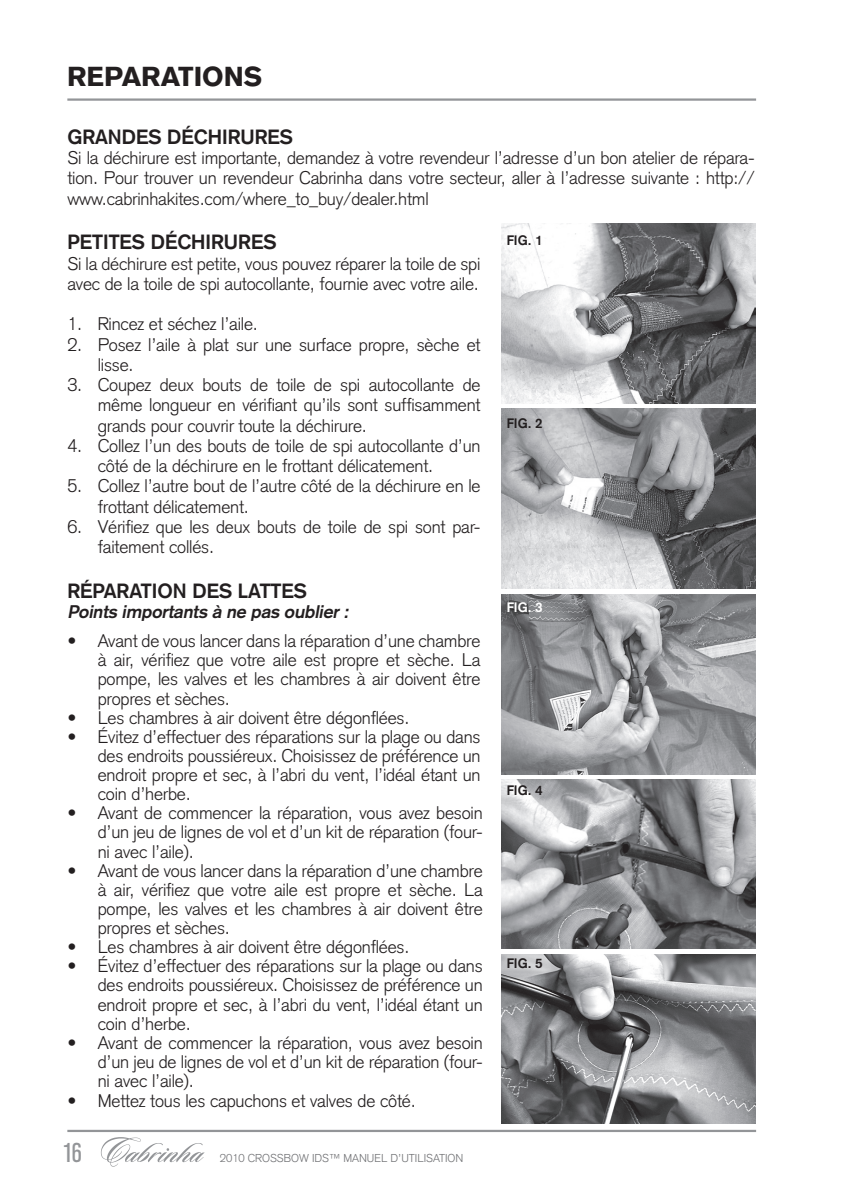
<style>
.page{position:relative;width:849px;height:1193px;background:#fff}
.page>*{position:absolute;margin:0;border:0;box-sizing:border-box;transform-origin:0 0}
.t1{font:900 27px "Akzidenz Grotesk";color:#231f20}
.t2{font:condensed 27px "Akzidenz Grotesk BE";color:#939598}
.t3{font:700 20.25px "Akzidenz Grotesk";color:#231f20}
.t4{font:300 18px/19.1px "Akzidenz Grotesk";letter-spacing:-.01em;color:#231f20;text-align:justify}
.t5{font:italic 700 18px "Akzidenz Grotesk";color:#231f20}
.t6{font:700 13.5px "Akzidenz Grotesk";color:#231f20}
.t7{font:700 13.5px "Akzidenz Grotesk";color:#fff}
.t8{font:300 11.25px "Akzidenz Grotesk";color:#717275}
</style>
<div class="page">
<hr style="left:67px;top:1130px;width:688px;height:2px;background:#939598">
<svg style="left:101px;top:1137px;width:103px;height:29px"></svg>
<hr style="left:67px;top:98px;width:688px;height:3px;background:#939598">
<img style="left:501px;top:223px;width:254px;height:181px">
<img style="left:501px;top:409px;width:254px;height:179px">
<img style="left:501px;top:594px;width:254px;height:181px">
<img style="left:501px;top:779px;width:254px;height:169px">
<img style="left:501px;top:954px;width:254px;height:169px">
<h1 class="t1" style="left:67px;top:60px;width:197px">REPARATIONS</h1>
<p class="t3" style="left:67px;top:125px;width:29px">GRANDES</p>
<p class="t3" style="left:167px;top:125px;width:14px">DÉCHIRURES</p>
<p class="t4" style="left:67px;top:148px;width:688px;line-height:20.2px">Si la déchirure est importante, demandez à votre revendeur l’adresse d’un bon atelier de répara&shy;tion. Pour trouver un revendeur Cabrinha dans votre secteur, aller à l’adresse suivante : http:// www.cabrinhakites.com/where_to_buy/dealer.html</p>
<p class="t3" style="left:67px;top:230px;width:24px">PETITES</p>
<p class="t3" style="left:151px;top:230px;width:14px">DÉCHIRURES</p>
<p class="t4" style="left:67px;top:253px;width:414px;line-height:20.2px">Si la déchirure est petite, vous pouvez réparer la toile de spi avec de la toile de spi autocollante, fournie avec votre aile.</p>
<p class="t4" style="left:67px;top:314px;width:192px">1. Rincez et séchez l’aile.</p>
<p class="t4" style="left:98px;top:334px;width:384px;line-height:20.2px;text-indent:-30px">2. Posez l’aile à plat sur une surface propre, sèche et lisse.</p>
<p class="t4" style="left:98px;top:375px;width:384px;line-height:20.2px;text-indent:-30px">3. Coupez deux bouts de toile de spi autocollante de même longueur en vérifiant qu’ils sont suffisamment grands pour couvrir toute la déchirure.</p>
<p class="t4" style="left:98px;top:435px;width:384px;line-height:20.2px;text-indent:-30px">4. Collez l’un des bouts de toile de spi autocollante d’un côté de la déchirure en le frottant délicatement.</p>
<p class="t4" style="left:98px;top:476px;width:384px;line-height:20.2px;text-indent:-30px">5. Collez l’autre bout de l’autre côté de la déchirure en le frottant délicatement.</p>
<p class="t4" style="left:98px;top:516px;width:384px;line-height:20.2px;text-indent:-30px">6. Vérifiez que les deux bouts de toile de spi sont par&shy;faitement collés.</p>
<p class="t3" style="left:67px;top:578px;width:241px">RÉPARATION DES LATTES</p>
<p class="t5" style="left:67px;top:601px;width:286px">Points importants à ne pas oublier :</p>
<p class="t4" style="left:98px;top:631px;width:384px;text-indent:-30px">• Avant de vous lancer dans la réparation d’une chambre à air, vérifiez que votre aile est propre et sèche. La pompe, les valves et les chambres à air doivent être propres et sèches.</p>
<p class="t4" style="left:67px;top:708px;width:343px">• Les chambres à air doivent être dégonflées.</p>
<p class="t4" style="left:98px;top:727px;width:384px;text-indent:-30px">• Évitez d’effectuer des réparations sur la plage ou dans des endroits poussiéreux. Choisissez de préférence un endroit propre et sec, à l’abri du vent, l’idéal étant un coin d’herbe.</p>
<p class="t4" style="left:98px;top:803px;width:386px;text-indent:-30px">• Avant de commencer la réparation, vous avez besoin d’un jeu de lignes de vol et d’un kit de réparation (four&shy;ni avec l’aile).</p>
<p class="t4" style="left:98px;top:861px;width:386px;text-indent:-30px">• Avant de vous lancer dans la réparation d’une chambre à air, vérifiez que votre aile est propre et sèche. La pompe, les valves et les chambres à air doivent être propres et sèches.</p>
<p class="t4" style="left:67px;top:937px;width:343px">• Les chambres à air doivent être dégonflées.</p>
<p class="t4" style="left:98px;top:956px;width:386px;text-indent:-30px">• Évitez d’effectuer des réparations sur la plage ou dans des endroits poussiéreux. Choisissez de préférence un endroit propre et sec, à l’abri du vent, l’idéal étant un coin d’herbe.</p>
<p class="t4" style="left:98px;top:1033px;width:386px;text-indent:-30px">• Avant de commencer la réparation, vous avez besoin d’un jeu de lignes de vol et d’un kit de réparation (four&shy;ni avec l’aile).</p>
<p class="t4" style="left:67px;top:1091px;width:349px">• Mettez tous les capuchons et valves de côté.</p>
<p class="t6" style="left:506px;top:232px;width:38px">FIG. 1</p>
<p class="t6" style="left:506px;top:415px;width:38px">FIG. 2</p>
<p class="t7" style="left:506px;top:599px;width:38px">FIG. 3</p>
<p class="t6" style="left:506px;top:782px;width:38px">FIG. 4</p>
<p class="t6" style="left:506px;top:955px;width:38px">FIG. 5</p>
<h1 class="t2" style="left:63px;top:1138px;width:18px">16</h1>
<p class="t8" style="left:220px;top:1151px;width:243px">2010 Crossbow IDS™ MANUeL d ’utilisation</p>
</div>
